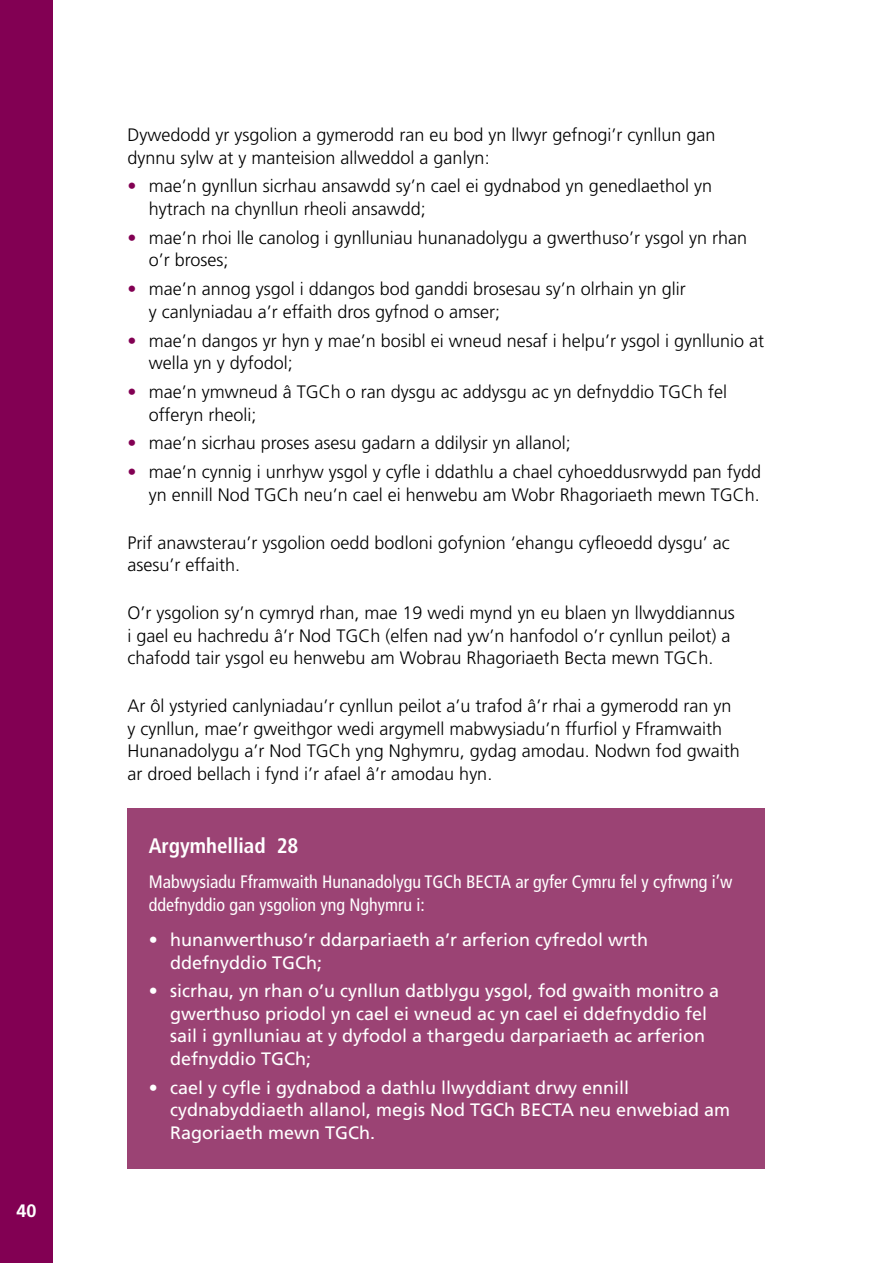
<style>
.page{position:relative;width:893px;height:1263px;background:#fff}
.page>*{position:absolute;margin:0;border:0;box-sizing:border-box;transform-origin:0 0}
.t1{font:700 condensed 21px "Frutiger LT Std";color:#fff}
.t2{font:300 18px/22.5px "Frutiger LT Std";color:#000}
.t3{font:18px/22.5px "Frutiger LT Std";color:#fff}
.t4{font:condensed 18px/22.5px "Frutiger LT Std";color:#fff}
.t5{font:300 18px/29px "Frutiger LT Std";color:#820053}
.t6{font:700 18px "Frutiger LT Std";color:#fff}
</style>
<div class="page">
<div style="left:0;top:0;width:53px;height:1263px;background:#820053"></div>
<div style="left:128px;top:808px;width:637px;height:360px;background:#9b4374"></div>
<p class="t6" style="left:17px;top:1200px;width:22px">40</p>
<p class="t2" style="left:128px;top:124px;width:589px">Dywedodd yr ysgolion a gymerodd ran eu bod yn llwyr gefnogi’r cynllun gan dynnu sylw at y manteision allweddol a ganlyn:</p>
<p class="t2" style="left:149px;top:175px;width:565px">mae’n gynllun sicrhau ansawdd sy’n cael ei gydnabod yn genedlaethol yn hytrach na chynllun rheoli ansawdd;</p>
<p class="t2" style="left:149px;top:227px;width:600px">mae’n rhoi lle canolog i gynlluniau hunanadolygu a gwerthuso’r ysgol yn rhan o’r broses;</p>
<p class="t2" style="left:149px;top:278px;width:538px">mae’n annog ysgol i ddangos bod ganddi brosesau sy’n olrhain yn glir y canlyniadau a’r effaith dros gyfnod o amser;</p>
<p class="t2" style="left:149px;top:329px;width:617px">mae’n dangos yr hyn y mae’n bosibl ei wneud nesaf i helpu’r ysgol i gynllunio at wella yn y dyfodol;</p>
<p class="t2" style="left:149px;top:381px;width:580px">mae’n ymwneud â TGCh o ran dysgu ac addysgu ac yn defnyddio TGCh fel offeryn rheoli;</p>
<p class="t2" style="left:149px;top:429px;width:614px;line-height:29px">mae’n sicrhau proses asesu gadarn a ddilysir yn allanol;<br>mae’n cynnig i unrhyw ysgol y cyfle i ddathlu a chael cyhoeddusrwydd pan fydd</p>
<p class="t2" style="left:149px;top:484px;width:612px">yn ennill Nod TGCh neu’n cael ei henwebu am Wobr Rhagoriaeth mewn TGCh.</p>
<p class="t2" style="left:128px;top:532px;width:604px">Prif anawsterau’r ysgolion oedd bodloni gofynion ‘ehangu cyfleoedd dysgu’ ac asesu’r effaith.</p>
<p class="t2" style="left:128px;top:602px;width:609px">O’r ysgolion sy’n cymryd rhan, mae 19 wedi mynd yn eu blaen yn llwyddiannus i gael eu hachredu â’r Nod TGCh (elfen nad yw’n hanfodol o’r cynllun peilot) a chafodd tair ysgol eu henwebu am Wobrau Rhagoriaeth Becta mewn TGCh.</p>
<p class="t2" style="left:128px;top:695px;width:614px">Ar ôl ystyried canlyniadau’r cynllun peilot a’u trafod â’r rhai a gymerodd ran yn y cynllun, mae’r gweithgor wedi argymell mabwysiadu’n ffurfiol y Fframwaith Hunanadolygu a’r Nod TGCh yng Nghymru, gydag amodau. Nodwn fod gwaith ar droed bellach i fynd i’r afael â’r amodau hyn.</p>
<p class="t5" style="left:128px;top:172px;width:10px">•</p>
<p class="t5" style="left:128px;top:223px;width:10px">•</p>
<p class="t5" style="left:128px;top:275px;width:10px">•</p>
<p class="t5" style="left:128px;top:326px;width:10px">•</p>
<p class="t5" style="left:128px;top:378px;width:10px">•</p>
<p class="t5" style="left:128px;top:429px;width:10px">• •</p>
<p class="t1" style="left:149px;top:833px;width:151px">Argymhelliad 28</p>
<p class="t4" style="left:149px;top:871px;width:585px">Mabwysiadu Fframwaith Hunanadolygu TGCh BECTA ar gyfer Cymru fel y cyfrwng i’w ddefnyddio gan ysgolion yng Nghymru i:</p>
<p class="t3" style="left:170px;top:928px;width:480px">hunanwerthuso’r ddarpariaeth a’r arferion cyfredol wrth ddefnyddio TGCh;</p>
<p class="t3" style="left:170px;top:980px;width:551px">sicrhau, yn rhan o’u cynllun datblygu ysgol, fod gwaith monitro a gwerthuso priodol yn cael ei wneud ac yn cael ei ddefnyddio fel sail i gynlluniau at y dyfodol a thargedu darpariaeth ac arferion defnyddio TGCh;</p>
<p class="t3" style="left:170px;top:1076px;width:562px">cael y cyfle i gydnabod a dathlu llwyddiant drwy ennill cydnabyddiaeth allanol, megis Nod TGCh BECTA neu enwebiad am<br>Ragoriaeth mewn TGCh.</p>
<p class="t3" style="left:149px;top:928px;width:10px">•</p>
<p class="t3" style="left:149px;top:980px;width:10px">•</p>
<p class="t3" style="left:149px;top:1076px;width:10px">•</p>
</div>
